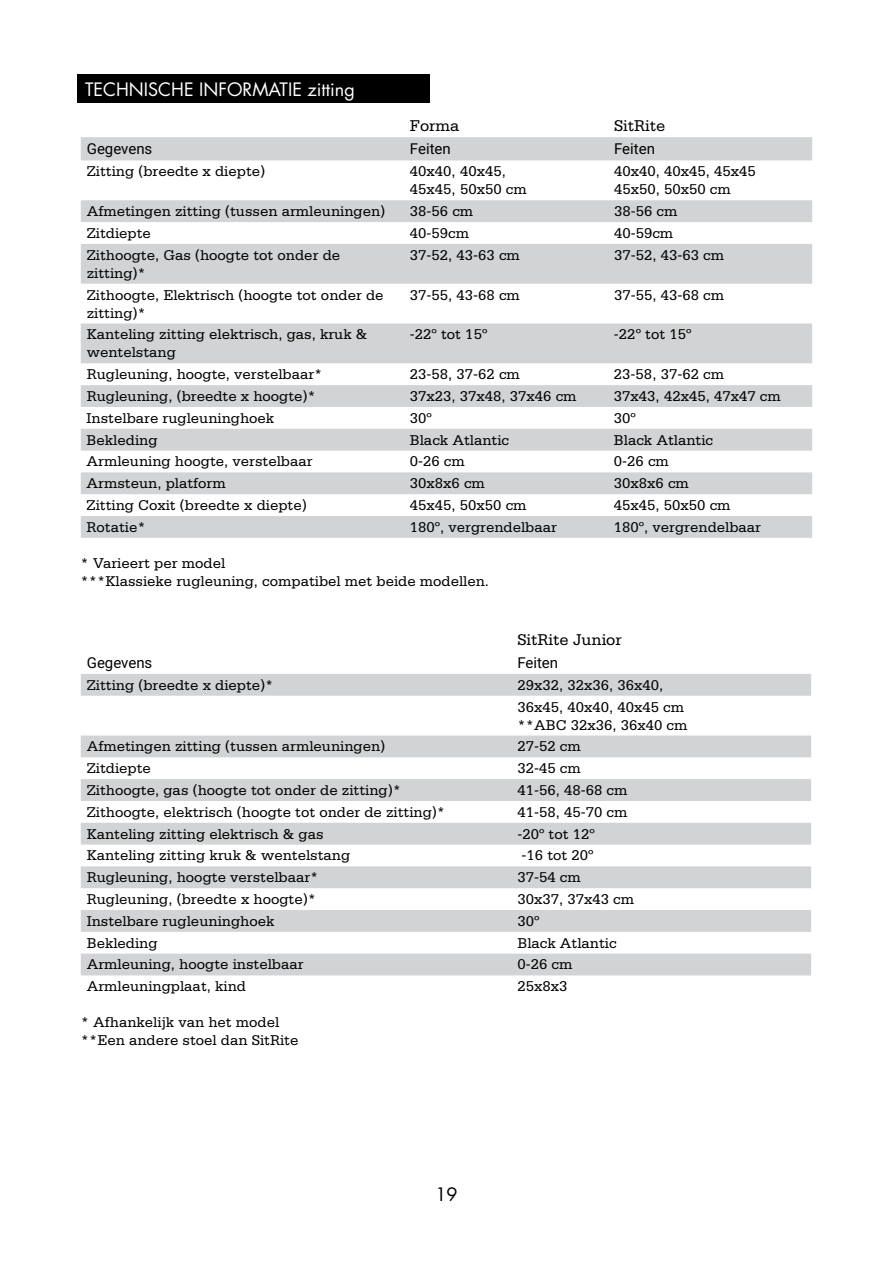
<style>
.page{position:relative;width:893px;height:1263px;background:#fff}
.page>*{position:absolute;margin:0;border:0;box-sizing:border-box;transform-origin:0 0}
.t1{font:18px "Futura Std";color:#fff}
.t2{font:18px "Futura Std";color:#000}
.t3{font:16.5px "Serifa Std";color:#000}
.t4{font:15px/18px "Serifa Std";color:#000}
.t5{font:15px "Roboto";color:#000}
</style>
<div class="page">
<div style="left:77px;top:74px;width:352px;height:29px;background:#000"></div>
<svg style="left:81px;top:137px;width:731px;height:401px;fill:#d1d3d4"></svg>
<svg style="left:81px;top:674px;width:730px;height:301px"></svg>
<p class="t1" style="left:85px;top:78px;width:271px">TECHNISCHE INFORMATIE zitting</p>
<p class="t3" style="left:410px;top:117px;width:51px">Forma</p>
<p class="t3" style="left:614px;top:117px;width:53px">SitRite</p>
<p class="t5" style="left:87px;top:139px;width:67px">Gegevens</p>
<p class="t5" style="left:410px;top:139px;width:42px">Feiten</p>
<p class="t5" style="left:614px;top:139px;width:42px">Feiten</p>
<p class="t4" style="left:87px;top:163px;width:180px">Zitting (breedte x diepte)</p>
<p class="t4" style="left:410px;top:163px;width:118px">40x40, 40x45,<br>45x45, 50x50 cm</p>
<p class="t4" style="left:614px;top:163px;width:143px">40x40, 40x45, 45x45<br>45x50, 50x50 cm</p>
<p class="t4" style="left:87px;top:202px;width:300px">Afmetingen zitting (tussen armleuningen)</p>
<p class="t4" style="left:410px;top:202px;width:65px">38-56 cm</p>
<p class="t4" style="left:614px;top:202px;width:65px">38-56 cm</p>
<p class="t4" style="left:87px;top:224px;width:66px">Zitdiepte</p>
<p class="t4" style="left:410px;top:224px;width:61px">40-59cm</p>
<p class="t4" style="left:614px;top:224px;width:61px">40-59cm</p>
<p class="t4" style="left:87px;top:246px;width:255px">Zithoogte, Gas (hoogte tot onder de zitting)*</p>
<p class="t4" style="left:410px;top:246px;width:112px">37-52, 43-63 cm</p>
<p class="t4" style="left:614px;top:246px;width:112px">37-52, 43-63 cm</p>
<p class="t4" style="left:87px;top:286px;width:298px">Zithoogte, Elektrisch (hoogte tot onder de zitting)*</p>
<p class="t4" style="left:410px;top:286px;width:112px">37-55, 43-68 cm</p>
<p class="t4" style="left:614px;top:286px;width:112px">37-55, 43-68 cm</p>
<p class="t4" style="left:87px;top:326px;width:282px">Kanteling zitting elektrisch, gas, kruk &amp; wentelstang</p>
<p class="t4" style="left:410px;top:326px;width:79px">-22º tot 15º</p>
<p class="t4" style="left:614px;top:326px;width:79px">-22º tot 15º</p>
<p class="t4" style="left:87px;top:365px;width:237px">Rugleuning, hoogte, verstelbaar*</p>
<p class="t4" style="left:410px;top:365px;width:112px">23-58, 37-62 cm</p>
<p class="t4" style="left:614px;top:365px;width:112px">23-58, 37-62 cm</p>
<p class="t4" style="left:87px;top:387px;width:231px">Rugleuning, (breedte x hoogte)*</p>
<p class="t4" style="left:410px;top:387px;width:168px">37x23, 37x48, 37x46 cm</p>
<p class="t4" style="left:614px;top:387px;width:168px">37x43, 42x45, 47x47 cm</p>
<p class="t4" style="left:87px;top:409px;width:189px">Instelbare rugleuninghoek</p>
<p class="t4" style="left:410px;top:409px;width:24px">30º</p>
<p class="t4" style="left:614px;top:409px;width:24px">30º</p>
<p class="t4" style="left:87px;top:431px;width:72px">Bekleding</p>
<p class="t4" style="left:410px;top:431px;width:101px">Black Atlantic</p>
<p class="t4" style="left:614px;top:431px;width:101px">Black Atlantic</p>
<p class="t4" style="left:87px;top:453px;width:227px">Armleuning hoogte, verstelbaar</p>
<p class="t4" style="left:410px;top:453px;width:57px">0-26 cm</p>
<p class="t4" style="left:614px;top:453px;width:57px">0-26 cm</p>
<p class="t4" style="left:87px;top:474px;width:141px">Armsteun, platform</p>
<p class="t4" style="left:410px;top:474px;width:77px">30x8x6 cm</p>
<p class="t4" style="left:614px;top:474px;width:77px">30x8x6 cm</p>
<p class="t4" style="left:87px;top:496px;width:222px">Zitting Coxit (breedte x diepte)</p>
<p class="t4" style="left:410px;top:496px;width:118px">45x45, 50x50 cm</p>
<p class="t4" style="left:614px;top:496px;width:118px">45x45, 50x50 cm</p>
<p class="t4" style="left:87px;top:518px;width:61px">Rotatie*</p>
<p class="t4" style="left:410px;top:518px;width:149px">180º, vergrendelbaar</p>
<p class="t4" style="left:614px;top:518px;width:149px">180º, vergrendelbaar</p>
<p class="t4" style="left:81px;top:554px;width:410px">* Varieert per model<br>***Klassieke rugleuning, compatibel met beide modellen.</p>
<p class="t3" style="left:517px;top:630px;width:106px">SitRite Junior</p>
<p class="t5" style="left:87px;top:652px;width:67px">Gegevens</p>
<p class="t5" style="left:517px;top:652px;width:42px">Feiten</p>
<p class="t4" style="left:87px;top:676px;width:188px">Zitting (breedte x diepte)*</p>
<p class="t4" style="left:517px;top:674px;width:168px;line-height:21.8px">29x32, 32x36, 36x40,<br>36x45, 40x40, 40x45 cm</p>
<p class="t4" style="left:517px;top:716px;width:172px">**ABC 32x36, 36x40 cm</p>
<p class="t4" style="left:87px;top:738px;width:300px">Afmetingen zitting (tussen armleuningen)</p>
<p class="t4" style="left:517px;top:738px;width:65px">27-52 cm</p>
<p class="t4" style="left:87px;top:759px;width:66px">Zitdiepte</p>
<p class="t4" style="left:517px;top:759px;width:65px">32-45 cm</p>
<p class="t4" style="left:87px;top:781px;width:316px">Zithoogte, gas (hoogte tot onder de zitting)*</p>
<p class="t4" style="left:517px;top:781px;width:112px">41-56, 48-68 cm</p>
<p class="t4" style="left:87px;top:803px;width:360px">Zithoogte, elektrisch (hoogte tot onder de zitting)*</p>
<p class="t4" style="left:517px;top:803px;width:112px">41-58, 45-70 cm</p>
<p class="t4" style="left:87px;top:825px;width:238px">Kanteling zitting elektrisch &amp; gas</p>
<p class="t4" style="left:517px;top:825px;width:79px">-20º tot 12º</p>
<p class="t4" style="left:87px;top:847px;width:265px">Kanteling zitting kruk &amp; wentelstang</p>
<p class="t4" style="left:521px;top:847px;width:74px">-16 tot 20º</p>
<p class="t4" style="left:87px;top:868px;width:233px">Rugleuning, hoogte verstelbaar*</p>
<p class="t4" style="left:517px;top:868px;width:65px">37-54 cm</p>
<p class="t4" style="left:87px;top:890px;width:231px">Rugleuning, (breedte x hoogte)*</p>
<p class="t4" style="left:517px;top:890px;width:118px">30x37, 37x43 cm</p>
<p class="t4" style="left:87px;top:912px;width:189px">Instelbare rugleuninghoek</p>
<p class="t4" style="left:517px;top:912px;width:24px">30º</p>
<p class="t4" style="left:87px;top:934px;width:72px">Bekleding</p>
<p class="t4" style="left:517px;top:934px;width:101px">Black Atlantic</p>
<p class="t4" style="left:87px;top:956px;width:218px">Armleuning, hoogte instelbaar</p>
<p class="t4" style="left:517px;top:956px;width:57px">0-26 cm</p>
<p class="t4" style="left:87px;top:977px;width:161px">Armleuningplaat, kind</p>
<p class="t4" style="left:517px;top:977px;width:52px">25x8x3</p>
<p class="t4" style="left:81px;top:1013px;width:219px">* Afhankelijk van het model **Een andere stoel dan SitRite</p>
<p class="t2" style="left:435px;top:1183px;width:24px">19</p>
</div>
